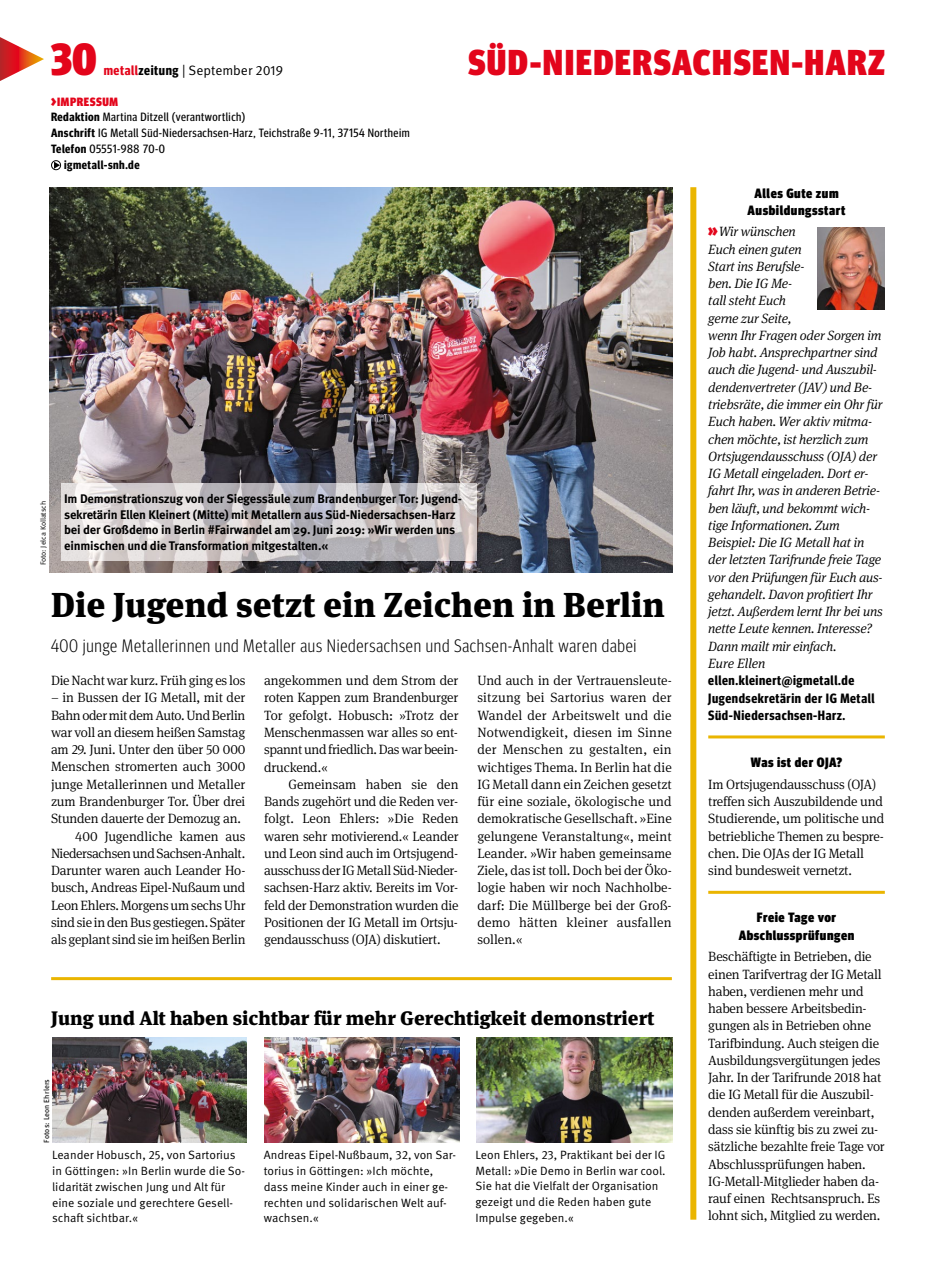
<style>
.page{position:relative;width:936px;height:1285px;background:#fff}
.page>*{position:absolute;margin:0;border:0;box-sizing:border-box;transform-origin:0 0}
.t1{font:900 condensed 45px "Meta Head IGM";color:#e3051b}
.t2{font:900 condensed 36px "Meta Head IGM";letter-spacing:.04em;color:#e3051b}
.t3{font:900 34.5px "Meta Serif IGM";color:#000}
.t4{font:900 19.5px "Meta Serif IGM";color:#000}
.t5{font:300 condensed 18px "Meta Head IGM";letter-spacing:.04em;color:#000}
.t6{font:300 13.5px/17.2px "Meta Serif IGM";letter-spacing:-.015em;color:#000;text-align:justify}
.t7{font:italic 300 13.5px/17.2px "Meta Serif IGM";letter-spacing:-.015em;color:#000}
.t8{font:700 13.5px/17.2px "Meta Headline Cond OT";letter-spacing:.04em;color:#000}
.t9{font:900 condensed 13.5px/17.2px "Meta Head IGM";letter-spacing:.04em;color:#000;text-align:center}
.t10{font:13.5px "Meta IGM";color:#000}
.t11{font:700 12.45px/15.8px "Meta OT";letter-spacing:-.015em;color:#000}
.t12{font:12px/15.8px "Meta IGM";color:#000}
.t13{font:12px "Meta Headline Cond OT";letter-spacing:.04em;color:#000}
.t14{font:700 12px "Meta Headline Cond OT";letter-spacing:.04em;color:#000}
.t15{font:900 condensed 12px "Meta Head IGM";letter-spacing:.05em;color:#e3051b}
.t16{font:7.5px "Meta IGM";color:#000}
.t17{font:7.5px "Meta OT";letter-spacing:.015em;color:#000}
.s1{font-family:"Meta Headline Cond OT";font-weight:700;color:#e3051b}
.s2{font-family:"Meta Headline Cond OT";font-weight:700}
.s3{font-size:15px}
.s4{font-weight:700}
.s5{font-family:"Meta Head IGM";font-weight:900;font-style:normal;font-stretch:condensed;font-size:18px;color:#e3051b}
</style>
<div class="page">
<svg style="left:0;top:37px;width:44px;height:44px"></svg>
<svg style="left:51px;top:160px;width:10px;height:10px"></svg>
<div style="left:690px;top:187px;width:6px;height:1032px;background:#eab500"></div>
<hr style="left:708px;top:735px;width:176px;height:3px;background:#eab500">
<hr style="left:708px;top:890px;width:176px;height:3px;background:#eab500">
<hr style="left:51px;top:976px;width:620px;height:3px;background:#eab500">
<img style="left:817px;top:228px;width:67px;height:81px">
<img style="left:52px;top:1037px;width:195px;height:105px">
<img style="left:265px;top:1037px;width:194px;height:105px">
<img style="left:477px;top:1037px;width:195px;height:105px">
<img style="left:50px;top:187px;width:622px;height:386px">
<img style="left:61px;top:483px;width:415px;height:78px">
<h1 class="t1" style="left:51px;top:23px;width:47px">30</h1>
<p class="t10" style="left:104px;top:60px;width:181px"><span class="s1">metall</span><span class="s2">zeitung</span> | September 2019</p>
<p class="t15" style="left:51px;top:92px;width:68px"><span class="s3">&gt;</span>IMPRESSUM</p>
<p class="t13" style="left:51px;top:110px;width:196px"><span class="s4">Redaktion</span> Martina Ditzell (verantwortlich)</p>
<p class="t13" style="left:51px;top:126px;width:360px"><span class="s4">Anschrift</span> IG Metall Süd-Niedersachsen-Harz, Teichstraße 9-11, 37154 Northeim</p>
<p class="t13" style="left:51px;top:141px;width:115px"><span class="s4">Telefon</span> 05551-988 70-0</p>
<p class="t14" style="left:64px;top:157px;width:77px">igmetall-snh.de</p>
<h2 class="t2" style="left:468px;top:34px;width:418px">SÜD-NIEDERSACHSEN-HARZ</h2>
<p class="t16" style="left:38px;top:565px;width:66px;rotate:-90deg">Foto: Jelca Kollatsch</p>
<p class="t11" style="left:64px;top:490px;width:399px">Im Demonstrationszug von der Siegessäule zum Brandenburger Tor: Jugend&shy;sekretärin Ellen Kleinert (Mitte) mit Metallern aus Süd-Niedersachsen-Harz bei der Großdemo in Berlin #Fairwandel am 29. Juni 2019: »Wir werden uns einmischen und die Transformation mitgestalten.«</p>
<h3 class="t3" style="left:51px;top:576px;width:615px">Die Jugend setzt ein Zeichen in Berlin</h3>
<h3 class="t5" style="left:51px;top:632px;width:587px">400 junge Metallerinnen und Metaller aus Niedersachsen und Sachsen-Anhalt waren dabei</h3>
<p class="t6" style="left:51px;top:671px;width:196px">Die Nacht war kurz. Früh ging es los</p>
<p class="t6" style="left:51px;top:688px;width:196px">– in Bussen der IG Metall, mit der</p>
<p class="t6" style="left:51px;top:705px;width:196px">Bahn oder mit dem Auto. Und Berlin</p>
<p class="t6" style="left:51px;top:723px;width:196px">war voll an diesem heißen Samstag</p>
<p class="t6" style="left:51px;top:740px;width:196px">am 29. Juni. Unter den über 50 000</p>
<p class="t6" style="left:51px;top:757px;width:196px">Menschen stromerten auch 3000</p>
<p class="t6" style="left:51px;top:774px;width:196px">junge Metallerinnen und Metaller</p>
<p class="t6" style="left:51px;top:792px;width:196px">zum Brandenburger Tor. Über drei</p>
<p class="t6" style="left:51px;top:809px;width:191px">Stunden dauerte der Demozug an.</p>
<p class="t6" style="left:75px;top:826px;width:172px">400 Jugendliche kamen aus</p>
<p class="t6" style="left:51px;top:843px;width:196px">Niedersachsen und Sachsen-Anhalt.</p>
<p class="t6" style="left:51px;top:861px;width:196px">Darunter waren auch Leander Ho-</p>
<p class="t6" style="left:51px;top:878px;width:196px">busch, Andreas Eipel-Nußaum und</p>
<p class="t6" style="left:51px;top:895px;width:196px">Leon Ehlers. Morgens um sechs Uhr</p>
<p class="t6" style="left:51px;top:912px;width:196px">sind sie in den Bus gestiegen. Später</p>
<p class="t6" style="left:51px;top:930px;width:196px">als geplant sind sie im heißen Berlin</p>
<p class="t6" style="left:264px;top:671px;width:196px">angekommen und dem Strom der roten Kappen zum Brandenburger Tor gefolgt. Hobusch: »Trotz der Menschenmassen war alles so ent&shy;spannt und friedlich. Das war beein&shy;druckend.«</p>
<p class="t6" style="left:264px;top:774px;width:196px;text-indent:24px">Gemeinsam haben sie den Bands zugehört und die Reden ver&shy;folgt. Leon Ehlers: »Die Reden waren sehr motivierend.« Leander und Leon sind auch im Ortsjugend&shy;ausschuss der IG Metall Süd-Nieder&shy;sachsen-Harz aktiv. Bereits im Vor&shy;feld der Demonstration wurden die Positionen der IG Metall im Ortsju&shy;gendausschuss (OJA) diskutiert.</p>
<p class="t6" style="left:477px;top:671px;width:196px">Und auch in der Vertrauensleute&shy;sitzung bei Sartorius waren der Wandel der Arbeitswelt und die Notwendigkeit, diesen im Sinne der Menschen zu gestalten, ein wichtiges Thema. In Berlin hat die IG Metall dann ein Zeichen gesetzt für eine soziale, ökologische und demokratische Gesellschaft. »Eine gelungene Veranstaltung«, meint Leander. »Wir haben gemeinsame Ziele, das ist toll. Doch bei der Öko&shy;logie haben wir noch Nachholbe&shy;darf: Die Müllberge bei der Groß&shy;demo hätten kleiner ausfallen sollen.«</p>
<h3 class="t4" style="left:51px;top:1001px;width:605px">Jung und Alt haben sichtbar für mehr Gerechtigkeit demonstriert</h3>
<p class="t17" style="left:42px;top:1142px;width:65px;rotate:-90deg">Fotos: Leon Ehrlers</p>
<p class="t12" style="left:52px;top:1146px;width:194px">Leander Hobusch, 25, von Sartorius in Göttingen: »In Berlin wurde die So&shy;lidarität zwischen Jung und Alt für eine soziale und gerechtere Gesell&shy;schaft sichtbar.«</p>
<p class="t12" style="left:264px;top:1146px;width:194px">Andreas Eipel-Nußbaum, 32, von Sar&shy;torius in Göttingen: »Ich möchte, dass meine Kinder auch in einer ge&shy;rechten und solidarischen Welt auf&shy;wachsen.«</p>
<p class="t12" style="left:475px;top:1145px;width:192px">Leon Ehlers, 23, Praktikant bei der IG<br>Metall: »Die Demo in Berlin war cool.<br>Sie hat die Vielfalt der Organisation gezeigt und die Reden haben gute<br>Impulse gegeben.«</p>
<p class="t9" style="left:747px;top:184px;width:99px">Alles Gute zum<br>Ausbildungsstart</p>
<p class="t7" style="left:708px;top:222px;width:176px"><span class="s5">»</span>Wir wünschen<br>Euch einen guten<br>Start ins Berufsle-<br>ben. Die IG Me-<br>tall steht Euch<br>gerne zur Seite,<br>wenn Ihr Fragen oder Sorgen im<br>Job habt. Ansprechpartner sind auch die Jugend- und Auszubil&shy;dendenvertreter (JAV) und Be&shy;triebsräte, die immer ein Ohr für<br>Euch haben. Wer aktiv mitma&shy;chen möchte, ist herzlich zum<br>Ortsjugendausschuss (OJA) der<br>IG Metall eingeladen. Dort er&shy;fahrt Ihr, was in anderen Betrie&shy;ben läuft, und bekommt wich&shy;tige Informationen. Zum<br>Beispiel: Die IG Metall hat in der letzten Tarifrunde freie Tage vor den Prüfungen für Euch aus&shy;gehandelt. Davon profitiert Ihr jetzt. Außerdem lernt Ihr bei uns nette Leute kennen. Interesse?<br>Dann mailt mir einfach.<br>Eure Ellen</p>
<p class="t8" style="left:708px;top:671px;width:168px">ellen.kleinert@igmetall.de<br>Jugendsekretärin der IG Metall<br>Süd-Niedersachsen-Harz.</p>
<p class="t9" style="left:751px;top:752px;width:93px">Was ist der OJA?</p>
<p class="t6" style="left:708px;top:774px;width:177px;text-align:left">Im Ortsjugendausschuss (OJA) treffen sich Auszubildende und<br>Studierende, um politische und betriebliche Themen zu bespre&shy;chen. Die OJAs der IG Metall sind bundesweit vernetzt.</p>
<p class="t9" style="left:738px;top:907px;width:117px">Freie Tage vor<br>Abschlussprüfungen</p>
<p class="t6" style="left:708px;top:947px;width:178px;text-align:left">Beschäftigte in Betrieben, die einen Tarifvertrag der IG Metall haben, verdienen mehr und haben bessere Arbeitsbedin&shy;gungen als in Betrieben ohne<br>Tarifbindung. Auch steigen die<br>Ausbildungsvergütungen jedes<br>Jahr. In der Tarifrunde 2018 hat die IG Metall für die Auszubil&shy;denden außerdem vereinbart, dass sie künftig bis zu zwei zu&shy;sätzliche bezahlte freie Tage vor<br>Abschlussprüfungen haben.<br>IG-Metall-Mitglieder haben da&shy;rauf einen Rechtsanspruch. Es lohnt sich, Mitglied zu werden.</p>
</div>
